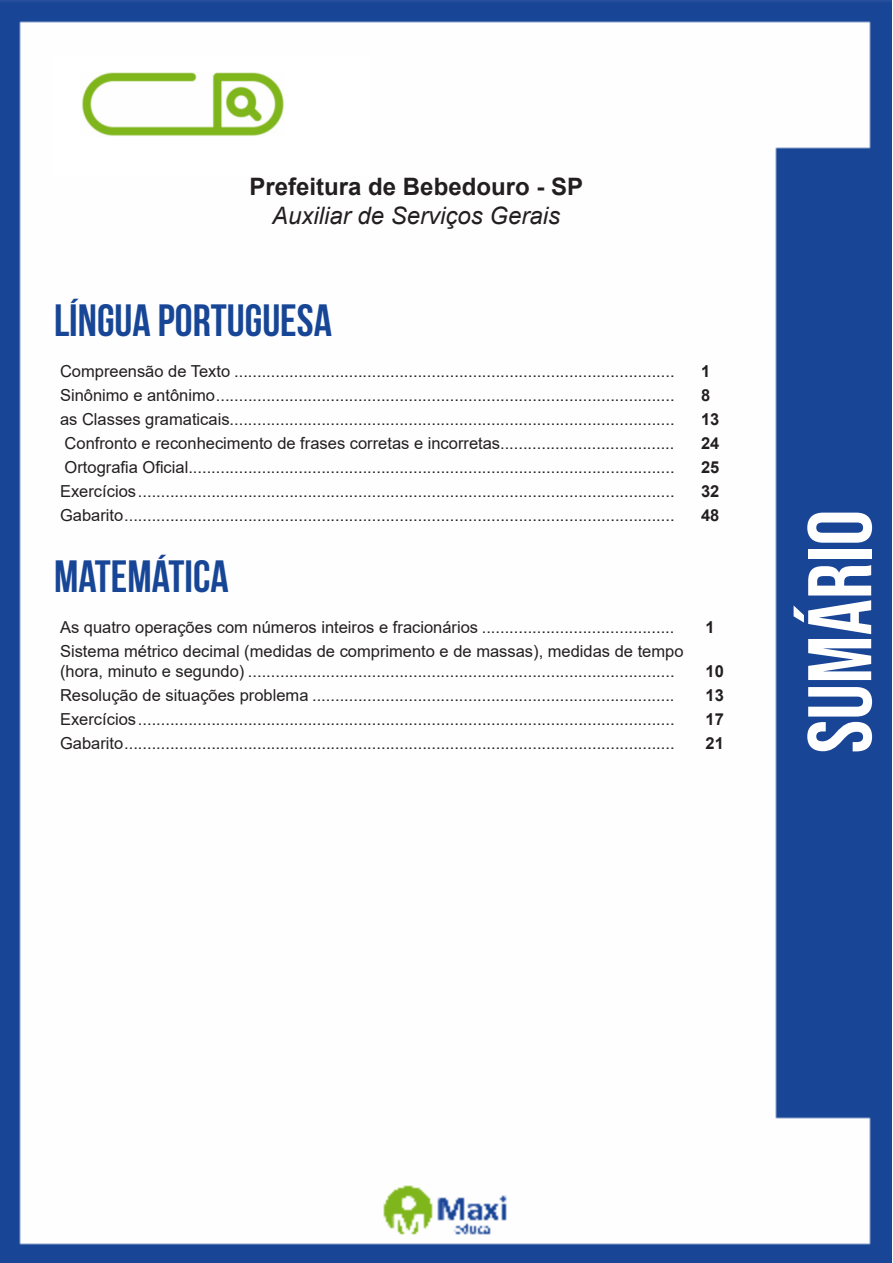
<style>
.page{position:relative;width:893px;height:1263px;background:#fff}
.page>*{position:absolute;margin:0;border:0;box-sizing:border-box;transform-origin:0 0}
.t1{font:90px "Bebas Neue";color:#fff}
.t2{font:700 45px "Bebas Neue";color:#184696}
.t3{font:700 24px "Arial";color:#231f20}
.t4{font:italic 24px "Arial";color:#231f20}
.ALTERNATIVAS{font:16.5px/19.8px "Arial";color:#231f20}
.INDICE{font:700 16.5px "Arial";color:#231f20}
</style>
<div class="page">
<img style="left:0;top:0;width:892px;height:1263px">
<div style="left:53px;top:55px;width:317px;height:121px;background:#fff"></div>
<img style="left:82px;top:72px;width:201px;height:64px">
<p class="t3" style="left:250px;top:170px;width:335px">Prefeitura de Bebedouro - SP</p>
<p class="t4" style="left:272px;top:200px;width:290px">Auxiliar de Serviços Gerais</p>
<p class="t2" style="left:54px;top:295px;width:279px">LÍNGUA PORTUGUESA</p>
<p class="ALTERNATIVAS" style="left:60px;top:361px;width:616px">Compreensão de Texto ................................................................................................</p>
<p class="INDICE" style="left:701px;top:359px;width:11px">1</p>
<p class="ALTERNATIVAS" style="left:60px;top:385px;width:616px">Sinônimo e antônimo....................................................................................................</p>
<p class="INDICE" style="left:701px;top:383px;width:11px">8</p>
<p class="ALTERNATIVAS" style="left:60px;top:409px;width:616px">as Classes gramaticais.................................................................................................</p>
<p class="INDICE" style="left:701px;top:407px;width:20px">13</p>
<p class="ALTERNATIVAS" style="left:65px;top:433px;width:611px">Confronto e reconhecimento de frases corretas e incorretas......................................</p>
<p class="INDICE" style="left:701px;top:431px;width:20px">24</p>
<p class="ALTERNATIVAS" style="left:65px;top:457px;width:611px">Ortografia Oficial..........................................................................................................</p>
<p class="INDICE" style="left:701px;top:455px;width:20px">25</p>
<p class="ALTERNATIVAS" style="left:60px;top:481px;width:616px">Exercícios.....................................................................................................................</p>
<p class="INDICE" style="left:701px;top:479px;width:20px">32</p>
<p class="ALTERNATIVAS" style="left:60px;top:505px;width:616px">Gabarito........................................................................................................................</p>
<p class="INDICE" style="left:701px;top:503px;width:20px">48</p>
<p class="t2" style="left:54px;top:552px;width:176px">MATEMÁTICA</p>
<p class="ALTERNATIVAS" style="left:60px;top:617px;width:616px">As quatro operações com números inteiros e fracionários ..........................................</p>
<p class="INDICE" style="left:705px;top:615px;width:11px">1</p>
<p class="ALTERNATIVAS" style="left:60px;top:641px;width:625px">Sistema métrico decimal (medidas de comprimento e de massas), medidas de tempo (hora, minuto e segundo) .............................................................................................</p>
<p class="INDICE" style="left:705px;top:659px;width:20px">10</p>
<p class="ALTERNATIVAS" style="left:60px;top:685px;width:616px">Resolução de situações problema ...............................................................................</p>
<p class="INDICE" style="left:705px;top:683px;width:20px">13</p>
<p class="ALTERNATIVAS" style="left:60px;top:709px;width:616px">Exercícios.....................................................................................................................</p>
<p class="INDICE" style="left:705px;top:707px;width:20px">17</p>
<p class="ALTERNATIVAS" style="left:60px;top:733px;width:616px">Gabarito........................................................................................................................</p>
<p class="INDICE" style="left:705px;top:731px;width:20px">21</p>
<h1 class="t1" style="left:789px;top:753px;width:245px;rotate:-90deg">sumário</h1>
</div>
